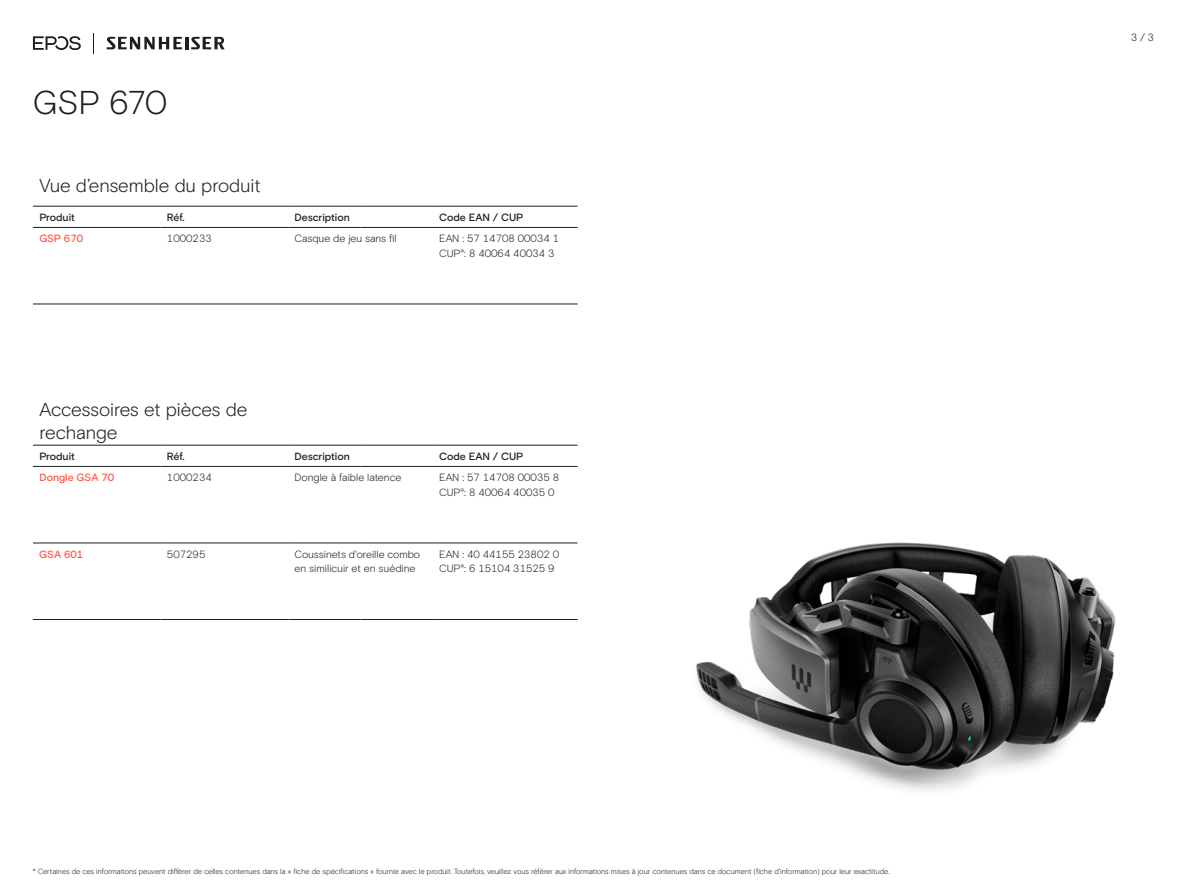
<style>
.page{position:relative;width:1187px;height:893px;background:#fff}
.page>*{position:absolute;margin:0;border:0;box-sizing:border-box;transform-origin:0 0}
.EPOS_headline_32_reg{font:300 33px "EPOS Basis";color:#1d1d1b}
.Leadtext_Table{font:300 18.75px/22.5px "EPOS Basis";letter-spacing:-.01em;color:#1d1d1b}
.Smalltext_Table{font:300 10.5px/14.7px "EPOS Basis";color:#1d1d1b}
.Smalltext_Table-2{font:500 10.5px "EPOS Basis";letter-spacing:-.005em;color:#1d1d1b}
.Smalltext_Table-3{font:500 10.5px "EPOS Basis";color:#ff5549}
.t1{font:300 7.5px "EPOS Basis";letter-spacing:-.005em;color:#231f20}
</style>
<div class="page">
<img style="left:696px;top:542px;width:420px;height:249px">
<hr style="left:433px;top:227px;width:144px;height:1px;background:#1d1d1b">
<hr style="left:433px;top:206px;width:144px;height:1px;background:#1d1d1b">
<hr style="left:33px;top:206px;width:128px;height:1px;background:#1d1d1b">
<hr style="left:161px;top:206px;width:127px;height:1px;background:#1d1d1b">
<hr style="left:161px;top:227px;width:127px;height:1px;background:#1d1d1b">
<hr style="left:33px;top:227px;width:128px;height:1px;background:#1d1d1b">
<hr style="left:33px;top:304px;width:128px;height:1px;background:#1d1d1b">
<hr style="left:161px;top:304px;width:127px;height:1px;background:#1d1d1b">
<hr style="left:288px;top:304px;width:72px;height:1px;background:#1d1d1b">
<hr style="left:360px;top:304px;width:73px;height:1px;background:#1d1d1b">
<hr style="left:433px;top:304px;width:144px;height:1px;background:#1d1d1b">
<hr style="left:288px;top:206px;width:72px;height:1px;background:#1d1d1b">
<hr style="left:360px;top:206px;width:73px;height:1px;background:#1d1d1b">
<hr style="left:288px;top:227px;width:72px;height:1px;background:#1d1d1b">
<hr style="left:360px;top:227px;width:73px;height:1px;background:#1d1d1b">
<hr style="left:433px;top:466px;width:144px;height:1px;background:#1d1d1b">
<hr style="left:433px;top:543px;width:144px;height:1px;background:#1d1d1b">
<hr style="left:433px;top:445px;width:144px;height:1px;background:#1d1d1b">
<hr style="left:33px;top:445px;width:128px;height:1px;background:#1d1d1b">
<hr style="left:161px;top:445px;width:127px;height:1px;background:#1d1d1b">
<hr style="left:161px;top:466px;width:127px;height:1px;background:#1d1d1b">
<hr style="left:161px;top:543px;width:127px;height:1px;background:#1d1d1b">
<hr style="left:33px;top:466px;width:128px;height:1px;background:#1d1d1b">
<hr style="left:33px;top:543px;width:128px;height:1px;background:#1d1d1b">
<hr style="left:33px;top:619px;width:128px;height:1px;background:#1d1d1b">
<hr style="left:161px;top:619px;width:127px;height:1px;background:#1d1d1b">
<hr style="left:288px;top:619px;width:72px;height:1px;background:#1d1d1b">
<hr style="left:360px;top:619px;width:73px;height:1px;background:#1d1d1b">
<hr style="left:433px;top:619px;width:144px;height:1px;background:#1d1d1b">
<hr style="left:288px;top:445px;width:72px;height:1px;background:#1d1d1b">
<hr style="left:360px;top:445px;width:73px;height:1px;background:#1d1d1b">
<hr style="left:288px;top:466px;width:72px;height:1px;background:#1d1d1b">
<hr style="left:360px;top:466px;width:73px;height:1px;background:#1d1d1b">
<hr style="left:288px;top:543px;width:72px;height:1px;background:#1d1d1b">
<hr style="left:360px;top:543px;width:73px;height:1px;background:#1d1d1b">
<svg style="left:93px;top:33px;width:1px;height:20px"></svg>
<svg style="left:107px;top:37px;width:118px;height:12px"></svg>
<svg style="left:33px;top:36px;width:48px;height:14px"></svg>
<p class="EPOS_headline_32_reg" style="left:33px;top:83px;width:136px">GSP 670</p>
<p class="Leadtext_Table" style="left:39px;top:174px;width:223px">Vue d’ensemble du produit</p>
<p class="Smalltext_Table-2" style="left:39px;top:211px;width:37px">Produit</p>
<p class="Smalltext_Table-2" style="left:167px;top:211px;width:19px">Réf.</p>
<p class="Smalltext_Table-2" style="left:294px;top:211px;width:57px">Description</p>
<p class="Smalltext_Table-2" style="left:439px;top:211px;width:86px">Code EAN / CUP</p>
<p class="Smalltext_Table-3" style="left:39px;top:232px;width:45px">GSP 670</p>
<p class="Smalltext_Table" style="left:167px;top:231px;width:46px">1000233</p>
<p class="Smalltext_Table" style="left:294px;top:231px;width:104px">Casque de jeu sans fil</p>
<p class="Smalltext_Table" style="left:439px;top:231px;width:121px">EAN : 57 14708 00034 1</p>
<p class="Smalltext_Table" style="left:439px;top:246px;width:117px">CUP°: 8 40064 40034 3</p>
<p class="Leadtext_Table" style="left:39px;top:399px;width:210px">Accessoires et pièces de rechange</p>
<p class="Smalltext_Table-2" style="left:39px;top:450px;width:37px">Produit</p>
<p class="Smalltext_Table-2" style="left:167px;top:450px;width:19px">Réf.</p>
<p class="Smalltext_Table-2" style="left:294px;top:450px;width:57px">Description</p>
<p class="Smalltext_Table-2" style="left:439px;top:450px;width:86px">Code EAN / CUP</p>
<p class="Smalltext_Table-3" style="left:39px;top:471px;width:76px">Dongle GSA 70</p>
<p class="Smalltext_Table" style="left:167px;top:470px;width:46px">1000234</p>
<p class="Smalltext_Table" style="left:294px;top:470px;width:108px">Dongle à faible latence</p>
<p class="Smalltext_Table" style="left:439px;top:470px;width:121px">EAN : 57 14708 00035 8</p>
<p class="Smalltext_Table" style="left:439px;top:485px;width:117px">CUP°: 8 40064 40035 0</p>
<p class="Smalltext_Table-3" style="left:39px;top:548px;width:45px">GSA 601</p>
<p class="Smalltext_Table" style="left:167px;top:547px;width:40px">507295</p>
<p class="Smalltext_Table" style="left:294px;top:547px;width:127px">Coussinets d'oreille combo en similicuir et en suédine</p>
<p class="Smalltext_Table" style="left:439px;top:547px;width:121px">EAN : 40 44155 23802 0</p>
<p class="Smalltext_Table" style="left:439px;top:561px;width:117px">CUP°: 6 15104 31525 9</p>
<p class="t1" style="left:33px;top:867px;width:858px">* Certaines de ces informations peuvent différer de celles contenues dans la « fiche de spécifications » fournie avec le produit. Toutefois, veuillez vous référer aux informations mises à jour contenues dans ce document (fiche d’information) pour leur exactitude.</p>
<h3 class="Smalltext_Table" style="left:1130px;top:30px;width:24px">3 / 3</h3>
</div>
